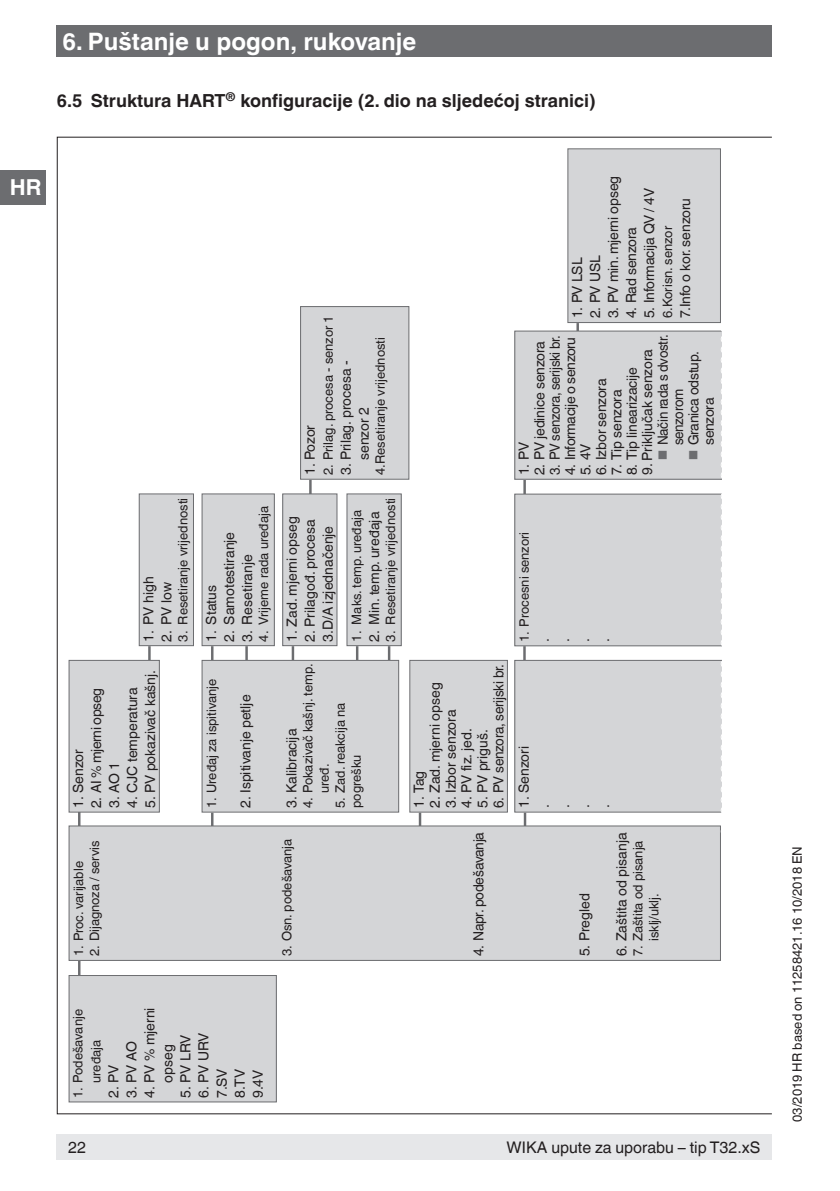
<style>
.page{position:relative;width:840px;height:1191px;background:#fff}
.page>*{position:absolute;margin:0;border:0;box-sizing:border-box;transform-origin:0 0}
.t1{font:700 24px "Helvetica World";color:#fff}
.t2{font:700 22px "Helvetica World";color:#fff}
.t3{font:700 18px "Helvetica World";color:#231f20}
.t4{font:16px "Helvetica World";color:#231f20}
.t5{font:14px/20px "Helvetica World";letter-spacing:-.01em;color:#231f20}
.t6{font:14px "Helvetica World";letter-spacing:-.03em;color:#231f20}
.t7{font:14px/15.4px "Helvetica World";letter-spacing:-.01em;color:#231f20;scale:.96 1}
.t8{font:14px "Helvetica World";letter-spacing:-.01em;color:#231f20;scale:.95 1}
.t9{font:13px/16px "Helvetica World";color:#231f20}
.s1{font-size:11.8px;color:#6c6d70}
</style>
<div class="page">
<div style="left:57px;top:26px;width:714px;height:31px;background:#6c6d70"></div>
<div style="left:0;top:170px;width:45px;height:34px;background:#6c6d70"></div>
<div style="left:57px;top:1134px;width:714px;height:25px;background:#e6e7e9"></div>
<svg style="left:78px;top:960px;width:2px;height:15px"></svg>
<svg style="left:78px;top:812px;width:2px;height:13px"></svg>
<svg style="left:211px;top:812px;width:2px;height:13px"></svg>
<hr style="left:148px;top:646px;width:3px;height:15px;background:#6c6d70">
<svg style="left:211px;top:646px;width:2px;height:14px"></svg>
<hr style="left:245px;top:646px;width:3px;height:15px;background:#6c6d70">
<hr style="left:291px;top:646px;width:3px;height:15px;background:#6c6d70">
<svg style="left:356px;top:646px;width:2px;height:14px"></svg>
<hr style="left:387px;top:646px;width:3px;height:15px;background:#6c6d70">
<svg style="left:309px;top:480px;width:2px;height:13px"></svg>
<hr style="left:418px;top:812px;width:3px;height:16px;background:#6c6d70">
<hr style="left:523px;top:812px;width:3px;height:16px;background:#6c6d70">
<svg style="left:523px;top:646px;width:2px;height:14px"></svg>
<svg style="left:523px;top:480px;width:2px;height:14px"></svg>
<svg style="left:576px;top:323px;width:2px;height:8px"></svg>
<div style="left:69px;top:975px;width:207px;height:127px;background:#d4d5d7"></div>
<div style="left:69px;top:975px;width:207px;height:127px;border:1px solid #6c6d70"></div>
<div style="left:69px;top:826px;width:651px;height:134px;background:#d4d5d7"></div>
<div style="left:69px;top:825px;width:651px;height:135px;border:1px solid #6c6d70"></div>
<div style="left:69px;top:660px;width:90px;height:152px;background:#d4d5d7"></div>
<div style="left:69px;top:660px;width:91px;height:152px;border:1px solid #6c6d70"></div>
<div style="left:202px;top:660px;width:196px;height:152px;background:#d4d5d7"></div>
<div style="left:202px;top:660px;width:197px;height:152px;border:1px solid #6c6d70"></div>
<div style="left:139px;top:494px;width:54px;height:151px;background:#d4d5d7"></div>
<div style="left:139px;top:493px;width:55px;height:153px;border:1px solid #6c6d70"></div>
<div style="left:202px;top:494px;width:72px;height:151px;background:#d4d5d7"></div>
<div style="left:202px;top:493px;width:72px;height:153px;border:1px solid #6c6d70"></div>
<div style="left:282px;top:494px;width:55px;height:151px;background:#d4d5d7"></div>
<div style="left:282px;top:493px;width:55px;height:153px;border:1px solid #6c6d70"></div>
<div style="left:347px;top:494px;width:54px;height:151px;background:#d4d5d7"></div>
<div style="left:346px;top:493px;width:55px;height:153px;border:1px solid #6c6d70"></div>
<div style="left:300px;top:306px;width:108px;height:173px;background:#d4d5d7"></div>
<div style="left:300px;top:306px;width:109px;height:173px;border:1px solid #6c6d70"></div>
<div style="left:409px;top:660px;width:98px;height:152px;background:#d4d5d7"></div>
<div style="left:409px;top:660px;width:98px;height:152px;border:1px solid #6c6d70"></div>
<div style="left:514px;top:660px;width:210px;height:152px;background:#d4d5d7"></div>
<div style="left:514px;top:660px;width:210px;height:152px;border:1px solid #6c6d70"></div>
<div style="left:514px;top:494px;width:210px;height:152px;background:#d4d5d7"></div>
<div style="left:514px;top:494px;width:210px;height:152px;border:1px solid #6c6d70"></div>
<div style="left:514px;top:331px;width:217px;height:148px;background:#d4d5d7"></div>
<div style="left:514px;top:331px;width:217px;height:148px;border:1px solid #6c6d70"></div>
<div style="left:567px;top:149px;width:153px;height:173px;background:#d4d5d7"></div>
<div style="left:567px;top:148px;width:153px;height:175px;border:1px solid #6c6d70"></div>
<svg style="left:719px;top:318px;width:12px;height:524px"></svg>
<h1 class="t1" style="left:62px;top:27px;width:355px">6. Puštanje u pogon, rukovanje</h1>
<p class="t3" style="left:57px;top:90px;width:540px">6.5 Struktura HART<sup>®</sup> konfiguracije (2. dio na sljedećoj stranici)</p>
<h2 class="t2" style="left:10px;top:175px;width:33px">HR</h2>
<p class="t9" style="left:175px;top:641px;width:145px;rotate:-90deg">3. Resetiranje vrijednosti</p>
<p class="t5" style="left:138px;top:641px;width:67px;rotate:-90deg">1. PV high</p>
<p class="t5" style="left:156px;top:641px;width:61px;rotate:-90deg">2. PV low</p>
<p class="t5" style="left:300px;top:475px;width:52px;rotate:-90deg">1. Pozor</p>
<p class="t9" style="left:320px;top:475px;width:161px;rotate:-90deg">2. Prilag. procesa - senzor 1</p>
<p class="t9" style="left:372px;top:475px;width:139px;rotate:-90deg">4.Resetiranje vrijednosti</p>
<p class="t5" style="left:337px;top:460px;width:101px;line-height:18px;text-indent:-15px;rotate:-90deg">3. Prilag. procesa - senzor 2</p>
<p class="t9" style="left:382px;top:641px;width:145px;rotate:-90deg">3. Resetiranje vrijednosti</p>
<p class="t9" style="left:255px;top:641px;width:137px;rotate:-90deg">4. Vrijeme rada uređaja</p>
<p class="t5" style="left:282px;top:641px;width:127px;rotate:-90deg">1. Zad. mjerni opseg</p>
<p class="t5" style="left:301px;top:641px;width:124px;line-height:18px;rotate:-90deg">2. Prilagođ. procesa<br>3.D/A izjednačenje</p>
<p class="t9" style="left:348px;top:641px;width:133px;rotate:-90deg">1. Maks. temp. uređaja</p>
<p class="t5" style="left:364px;top:641px;width:131px;rotate:-90deg">2. Min. temp. uređaja</p>
<p class="t5" style="left:219px;top:641px;width:111px;rotate:-90deg">2. Samotestiranje</p>
<p class="t5" style="left:237px;top:641px;width:88px;rotate:-90deg">3. Resetiranje</p>
<p class="t5" style="left:201px;top:641px;width:58px;rotate:-90deg">1. Status</p>
<p class="t5" style="left:140px;top:808px;width:139px;rotate:-90deg">5. PV pokazivač kašnj.</p>
<p class="t9" style="left:203px;top:808px;width:131px;rotate:-90deg">1. Uređaj za ispitivanje</p>
<p class="t5" style="left:122px;top:808px;width:122px;rotate:-90deg">4. CJC temperatura</p>
<p class="t6" style="left:88px;top:808px;width:122px;rotate:-90deg">2. AI % mjerni opseg</p>
<p class="t5" style="left:68px;top:808px;width:60px;rotate:-90deg">1. Senzor</p>
<p class="t5" style="left:104px;top:808px;width:47px;rotate:-90deg">3. AO 1</p>
<p class="t5" style="left:235px;top:808px;width:115px;rotate:-90deg">2. Ispitivanje petlje</p>
<p class="t9" style="left:300px;top:793px;width:131px;text-indent:-15px;rotate:-90deg">4. Pokazivač kašnj. temp. uređ.</p>
<p class="t9" style="left:332px;top:808px;width:107px;rotate:-90deg">5. Zad. reakcija na pogrešku</p>
<p class="t5" style="left:281px;top:808px;width:81px;rotate:-90deg">3. Kalibracija</p>
<p class="t5" style="left:488px;top:808px;width:146px;rotate:-90deg">6. PV senzora, serijski br.</p>
<p class="t5" style="left:425px;top:808px;width:127px;rotate:-90deg">2. Zad. mjerni opseg</p>
<p class="t5" style="left:440px;top:808px;width:100px;rotate:-90deg">3. Izbor senzora</p>
<p class="t5" style="left:456px;top:808px;width:81px;rotate:-90deg">4. PV fiz. jed.</p>
<p class="t5" style="left:472px;top:808px;width:80px;rotate:-90deg">5. PV priguš.</p>
<p class="t5" style="left:409px;top:808px;width:39px;rotate:-90deg">1. Tag</p>
<p class="t9" style="left:87px;top:956px;width:118px;rotate:-90deg">2. Dijagnoza / servis</p>
<p class="t9" style="left:279px;top:956px;width:119px;rotate:-90deg">3. Osn. podešavanja</p>
<p class="t5" style="left:468px;top:956px;width:126px;rotate:-90deg">4. Napr. podešavanja</p>
<p class="t9" style="left:71px;top:956px;width:97px;rotate:-90deg">1. Proc. varijable</p>
<p class="t5" style="left:603px;top:318px;width:144px;rotate:-90deg">3. PV min. mjerni opseg</p>
<p class="t5" style="left:639px;top:318px;width:132px;rotate:-90deg">5. Informacija QV / 4V</p>
<p class="t5" style="left:675px;top:318px;width:122px;rotate:-90deg">7.Info o kor. senzoru</p>
<p class="t9" style="left:659px;top:318px;width:94px;rotate:-90deg">6.Korisn. senzor</p>
<p class="t5" style="left:621px;top:318px;width:93px;rotate:-90deg">4. Rad senzora</p>
<p class="t5" style="left:567px;top:318px;width:62px;rotate:-90deg">1. PV LSL</p>
<p class="t5" style="left:585px;top:318px;width:64px;rotate:-90deg">2. PV USL</p>
<p class="t7" style="left:654px;top:445px;width:117px;text-indent:-15px;rotate:-90deg"><span class="s1">■</span> Način rada s dvostr. senzorom</p>
<p class="t5" style="left:529px;top:475px;width:136px;rotate:-90deg">2. PV jedinice senzora</p>
<p class="t8" style="left:546px;top:475px;width:149px;rotate:-90deg">3. PV senzora, serijski br.</p>
<p class="t6" style="left:562px;top:475px;width:140px;rotate:-90deg">4. Informacije o senzoru</p>
<p class="t5" style="left:637px;top:475px;width:128px;rotate:-90deg">9. Priključak senzora</p>
<p class="t5" style="left:685px;top:445px;width:95px;line-height:15.4px;text-indent:-15px;rotate:-90deg"><span class="s1">■</span> Granica odstup. senzora</p>
<p class="t5" style="left:621px;top:475px;width:110px;rotate:-90deg">8. Tip linearizacije</p>
<p class="t5" style="left:591px;top:475px;width:98px;rotate:-90deg">6. Izbor senzora</p>
<p class="t5" style="left:606px;top:475px;width:87px;rotate:-90deg">7. Tip senzora</p>
<p class="t5" style="left:514px;top:475px;width:35px;rotate:-90deg">1. PV</p>
<p class="t5" style="left:575px;top:475px;width:33px;rotate:-90deg">5. 4V</p>
<p class="t9" style="left:516px;top:642px;width:111px;rotate:-90deg">1. Procesni senzori</p>
<p class="t5" style="left:534px;top:642px;width:5px;text-align:justify;rotate:-90deg">. . . .</p>
<p class="t5" style="left:514px;top:808px;width:63px;rotate:-90deg">1. Senzori .<br>.<br>.<br>.</p>
<p class="t5" style="left:574px;top:956px;width:64px;rotate:-90deg">5. Pregled</p>
<p class="t5" style="left:611px;top:956px;width:125px;rotate:-90deg">6. Zaštita od pisanja</p>
<p class="t9" style="left:629px;top:941px;width:102px;text-indent:-15px;rotate:-90deg">7. Zaštita od pisanja isklj/uklj.</p>
<p class="t5" style="left:141px;top:1082px;width:77px;line-height:18px;text-indent:-15px;rotate:-90deg">4. PV % mjerni opseg</p>
<p class="t9" style="left:69px;top:1082px;width:75px;line-height:18px;text-indent:-15px;rotate:-90deg">1. Podešavanje uređaja</p>
<p class="t5" style="left:176px;top:1097px;width:65px;rotate:-90deg">5. PV LRV</p>
<p class="t5" style="left:195px;top:1097px;width:67px;line-height:18px;rotate:-90deg">6. PV URV<br>7.SV<br>8.TV<br>9.4V</p>
<p class="t5" style="left:122px;top:1097px;width:58px;rotate:-90deg">3. PV AO</p>
<p class="t5" style="left:104px;top:1097px;width:35px;rotate:-90deg">2. PV</p>
<p class="t4" style="left:68px;top:1137px;width:19px">22</p>
<p class="t4" style="left:506px;top:1137px;width:255px">WIKA upute za uporabu – tip T32.xS</p>
<p class="t9" style="left:789px;top:1121px;width:277px;rotate:-90deg">03/2019 HR based on 11258421.16 10/2018 EN</p>
</div>
